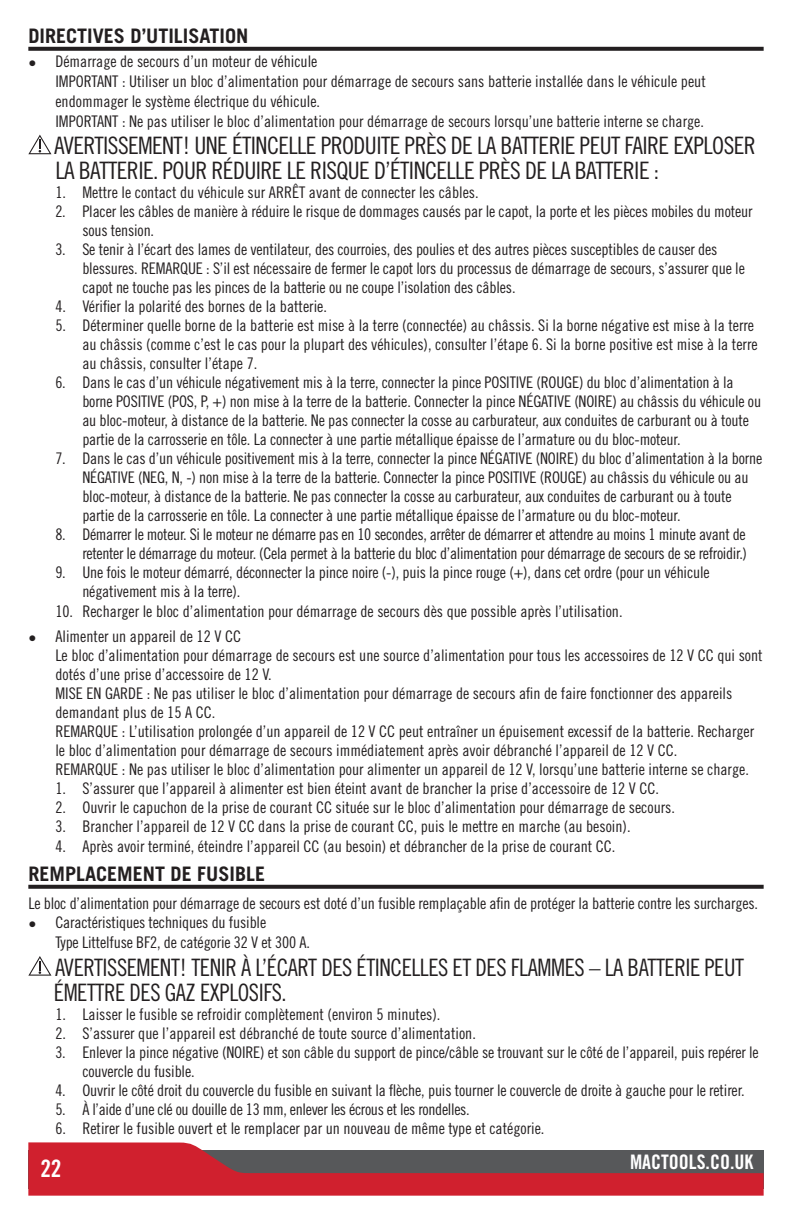
<style>
.page{position:relative;width:792px;height:1224px;background:#fff}
.page>*{position:absolute;margin:0;border:0;box-sizing:border-box;transform-origin:0 0}
._07_-_Bulleted_copy{font:24px/25px "Trade Gothic LT Std Cn 18";letter-spacing:-.025em;color:#231f20}
._07_-_Bulleted_copy-2{font:24px/25px "Trade Gothic LT Std Cn 18";letter-spacing:-.025em;color:#231f20;scale:.96 1}
.t1{font:24px "Trade Gothic LT Std Bd Cn 20";color:#fff}
._01_-_Heading_Underl{font:700 20px "Trade Gothic LT Std";color:#231f20}
.t2{font:20px "Trade Gothic LT Std Bd Cn 20";color:#fff}
._07_-_Bulleted_copy-3{font:16px/19px "Trade Gothic LT Std Cn 18";letter-spacing:-.01em;color:#231f20}
</style>
<div class="page">
<svg style="left:28px;top:1142px;width:736px;height:54px;background:#af4d55"></svg>
<svg style="left:28px;top:47px;width:736px;height:4px;background:#2e2a2b"></svg>
<svg style="left:28px;top:885px;width:736px;height:4px;background:#2f2b2c"></svg>
<svg style="left:28px;top:135px;width:23px;height:19px"></svg>
<svg style="left:28px;top:956px;width:23px;height:20px"></svg>
<p class="_01_-_Heading_Underl" style="left:28px;top:23px;width:222px">DIRECTIVES D’UTILISATION</p>
<p class="_07_-_Bulleted_copy-3" style="left:28px;top:52px;width:291px">• Démarrage de secours d’un moteur de véhicule</p>
<p class="_07_-_Bulleted_copy-3" style="left:55px;top:71px;width:652px;line-height:20px">IMPORTANT : Utiliser un bloc d’alimentation pour démarrage de secours sans batterie installée dans le véhicule peut endommager le système électrique du véhicule.</p>
<p class="_07_-_Bulleted_copy-3" style="left:55px;top:112px;width:650px">IMPORTANT : Ne pas utiliser le bloc d’alimentation pour démarrage de secours lorsqu’une batterie interne se charge.</p>
<p class="_07_-_Bulleted_copy" style="left:54px;top:133px;width:703px">AVERTISSEMENT! UNE ÉTINCELLE PRODUITE PRÈS DE LA BATTERIE PEUT FAIRE EXPLOSER<br>LA BATTERIE. POUR RÉDUIRE LE RISQUE D’ÉTINCELLE PRÈS DE LA BATTERIE :</p>
<p class="_07_-_Bulleted_copy-3" style="left:55px;top:183px;width:425px">1. Mettre le contact du véhicule sur ARRÊT avant de connecter les câbles.</p>
<p class="_07_-_Bulleted_copy-3" style="left:82px;top:202px;width:672px;text-indent:-27px">2. Placer les câbles de manière à réduire le risque de dommages causés par le capot, la porte et les pièces mobiles du moteur sous tension.</p>
<p class="_07_-_Bulleted_copy-3" style="left:82px;top:240px;width:664px;text-indent:-27px">3. Se tenir à l’écart des lames de ventilateur, des courroies, des poulies et des autres pièces susceptibles de causer des blessures. REMARQUE : S’il est nécessaire de fermer le capot lors du processus de démarrage de secours, s’assurer que le capot ne touche pas les pinces de la batterie ou ne coupe l’isolation des câbles.</p>
<p class="_07_-_Bulleted_copy-3" style="left:55px;top:297px;width:273px">4. Vérifier la polarité des bornes de la batterie.</p>
<p class="_07_-_Bulleted_copy-3" style="left:82px;top:316px;width:677px;text-indent:-27px">5. Déterminer quelle borne de la batterie est mise à la terre (connectée) au châssis. Si la borne négative est mise à la terre au châssis (comme c’est le cas pour la plupart des véhicules), consulter l’étape 6. Si la borne positive est mise à la terre au châssis, consulter l’étape 7.</p>
<p class="_07_-_Bulleted_copy-3" style="left:82px;top:373px;width:680px;text-indent:-27px">6. Dans le cas d’un véhicule négativement mis à la terre, connecter la pince POSITIVE (ROUGE) du bloc d’alimentation à la borne POSITIVE (POS, P, +) non mise à la terre de la batterie. Connecter la pince NÉGATIVE (NOIRE) au châssis du véhicule ou au bloc-moteur, à distance de la batterie. Ne pas connecter la cosse au carburateur, aux conduites de carburant ou à toute partie de la carrosserie en tôle. La connecter à une partie métallique épaisse de l’armature ou du bloc-moteur.</p>
<p class="_07_-_Bulleted_copy-3" style="left:82px;top:449px;width:681px;text-indent:-27px">7. Dans le cas d’un véhicule positivement mis à la terre, connecter la pince NÉGATIVE (NOIRE) du bloc d’alimentation à la borne NÉGATIVE (NEG, N, -) non mise à la terre de la batterie. Connecter la pince POSITIVE (ROUGE) au châssis du véhicule ou au bloc-moteur, à distance de la batterie. Ne pas connecter la cosse au carburateur, aux conduites de carburant ou à toute partie de la carrosserie en tôle. La connecter à une partie métallique épaisse de l’armature ou du bloc-moteur.</p>
<p class="_07_-_Bulleted_copy-3" style="left:55px;top:525px;width:693px;text-align:right">8. Démarrer le moteur. Si le moteur ne démarre pas en 10 secondes, arrêter de démarrer et attendre au moins 1 minute avant de retenter le démarrage du moteur. (Cela permet à la batterie du bloc d’alimentation pour démarrage de secours de se refroidir.)</p>
<p class="_07_-_Bulleted_copy-3" style="left:82px;top:563px;width:629px;text-indent:-27px">9. Une fois le moteur démarré, déconnecter la pince noire (-), puis la pince rouge (+), dans cet ordre (pour un véhicule négativement mis à la terre).</p>
<p class="_07_-_Bulleted_copy-3" style="left:55px;top:602px;width:569px">10. Recharger le bloc d’alimentation pour démarrage de secours dès que possible après l’utilisation.</p>
<p class="_07_-_Bulleted_copy-3" style="left:28px;top:626px;width:214px">• Alimenter un appareil de 12 V CC</p>
<p class="_07_-_Bulleted_copy-3" style="left:55px;top:645px;width:709px">Le bloc d’alimentation pour démarrage de secours est une source d’alimentation pour tous les accessoires de 12 V CC qui sont dotés d’une prise d’accessoire de 12 V.</p>
<p class="_07_-_Bulleted_copy-3" style="left:55px;top:683px;width:679px">MISE EN GARDE : Ne pas utiliser le bloc d’alimentation pour démarrage de secours afin de faire fonctionner des appareils demandant plus de 15 A CC.</p>
<p class="_07_-_Bulleted_copy-3" style="left:55px;top:721px;width:700px">REMARQUE : L’utilisation prolongée d’un appareil de 12 V CC peut entraîner un épuisement excessif de la batterie. Recharger le bloc d’alimentation pour démarrage de secours immédiatement après avoir débranché l’appareil de 12 V CC.</p>
<p class="_07_-_Bulleted_copy-3" style="left:55px;top:759px;width:695px">REMARQUE : Ne pas utiliser le bloc d’alimentation pour alimenter un appareil de 12 V, lorsqu’une batterie interne se charge.</p>
<p class="_07_-_Bulleted_copy-3" style="left:55px;top:778px;width:605px">1. S’assurer que l’appareil à alimenter est bien éteint avant de brancher la prise d’accessoire de 12 V CC.</p>
<p class="_07_-_Bulleted_copy-3" style="left:55px;top:797px;width:621px">2. Ouvrir le capuchon de la prise de courant CC située sur le bloc d’alimentation pour démarrage de secours.</p>
<p class="_07_-_Bulleted_copy-3" style="left:55px;top:816px;width:577px">3. Brancher l’appareil de 12 V CC dans la prise de courant CC, puis le mettre en marche (au besoin).</p>
<p class="_07_-_Bulleted_copy-3" style="left:55px;top:836px;width:562px">4. Après avoir terminé, éteindre l’appareil CC (au besoin) et débrancher de la prise de courant CC.</p>
<p class="_01_-_Heading_Underl" style="left:28px;top:861px;width:238px">REMPLACEMENT DE FUSIBLE</p>
<p class="_07_-_Bulleted_copy-3" style="left:28px;top:893px;width:731px">Le bloc d’alimentation pour démarrage de secours est doté d’un fusible remplaçable afin de protéger la batterie contre les surcharges.</p>
<p class="_07_-_Bulleted_copy-3" style="left:28px;top:912px;width:239px">• Caractéristiques techniques du fusible</p>
<p class="_07_-_Bulleted_copy-3" style="left:55px;top:932px;width:256px">Type Littelfuse BF2, de catégorie 32 V et 300 A.</p>
<p class="_07_-_Bulleted_copy-2" style="left:54px;top:954px;width:720px">AVERTISSEMENT! TENIR À L’ÉCART DES ÉTINCELLES ET DES FLAMMES – LA BATTERIE PEUT<br>ÉMETTRE DES GAZ EXPLOSIFS.</p>
<p class="_07_-_Bulleted_copy-3" style="left:55px;top:1004px;width:387px">1. Laisser le fusible se refroidir complètement (environ 5 minutes).</p>
<p class="_07_-_Bulleted_copy-3" style="left:55px;top:1023px;width:422px">2. S’assurer que l’appareil est débranché de toute source d’alimentation.</p>
<p class="_07_-_Bulleted_copy-3" style="left:82px;top:1042px;width:678px;text-indent:-27px">3. Enlever la pince négative (NOIRE) et son câble du support de pince/câble se trouvant sur le côté de l’appareil, puis repérer le couvercle du fusible.</p>
<p class="_07_-_Bulleted_copy-3" style="left:55px;top:1080px;width:691px">4. Ouvrir le côté droit du couvercle du fusible en suivant la flèche, puis tourner le couvercle de droite à gauche pour le retirer.</p>
<p class="_07_-_Bulleted_copy-3" style="left:55px;top:1099px;width:416px">5. À l’aide d’une clé ou douille de 13 mm, enlever les écrous et les rondelles.</p>
<p class="_07_-_Bulleted_copy-3" style="left:55px;top:1118px;width:491px">6. Retirer le fusible ouvert et le remplacer par un nouveau de même type et catégorie.</p>
<h1 class="t1" style="left:40px;top:1154px;width:23px">22</h1>
<p class="t2" style="left:630px;top:1149px;width:125px">MACTOOLS.CO.UK</p>
</div>
